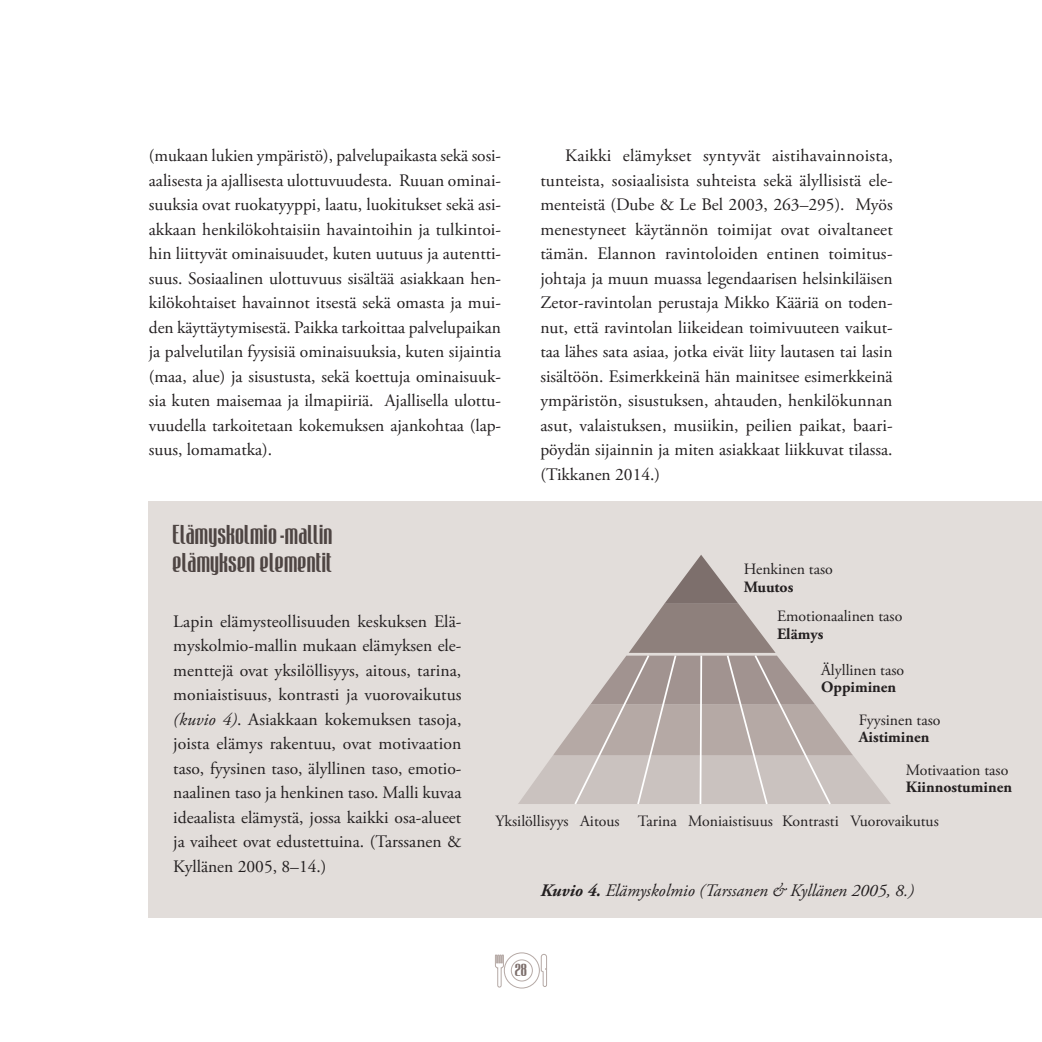
<style>
.page{position:relative;width:1042px;height:1042px;background:#fff}
.page>*{position:absolute;margin:0;border:0;box-sizing:border-box;transform-origin:0 0}
.t1{font:24.5px/28px "Mabella";letter-spacing:.01em;color:#4e4543;scale:.9 1}
.t2{font:17.5px/24.5px "Adobe Garamond Pro";color:#231f20;text-align:justify}
.t3{font:italic 17.5px "Adobe Garamond Pro";color:#231f20}
.t4{font:15.75px "Adobe Garamond Pro";color:#231f20}
.t5{font:700 15.75px "Adobe Garamond Pro";color:#231f20}
.t6{font:15.75px "Mabella";color:#7d6f6c}
.s1{font-style:italic}
.s2{font-weight:700}
</style>
<div class="page">
<svg style="left:504px;top:953px;width:35px;height:35px"></svg>
<div style="left:504px;top:952px;width:36px;height:36px;border:1px solid #b5a9a5;border-radius:50%"></div>
<div style="left:511px;top:960px;width:21px;height:21px;background:#fff;border-radius:50%"></div>
<div style="left:511px;top:959px;width:22px;height:22px;border:1px solid #b5a9a5;border-radius:50%"></div>
<svg style="left:495px;top:954px;width:9px;height:34px"></svg>
<svg style="left:540px;top:954px;width:7px;height:33px"></svg>
<div style="left:149px;top:501px;width:893px;height:417px;background:#e2ddda"></div>
<svg style="left:518px;top:555px;width:373px;height:249px"></svg>
<p class="t2" style="left:149px;top:144px;width:354px">(mukaan lukien ympäristö), palvelupaikasta sekä sosi&shy;aalisesta ja ajallisesta ulottuvuudesta. Ruuan ominai&shy;suuksia ovat ruokatyyppi, laatu, luokitukset sekä asi&shy;akkaan henkilökohtaisiin havaintoihin ja tulkintoi&shy;hin liittyvät ominaisuudet, kuten uutuus ja autentti&shy;suus. Sosiaalinen ulottuvuus sisältää asiakkaan hen&shy;kilökohtaiset havainnot itsestä sekä omasta ja mui&shy;den käyttäytymisestä. Paikka tarkoittaa palvelupaikan ja palvelutilan fyysisiä ominaisuuksia, kuten sijaintia (maa, alue) ja sisustusta, sekä koettuja ominaisuuk&shy;sia kuten maisemaa ja ilmapiiriä. Ajallisella ulottu&shy;vuudella tarkoitetaan kokemuksen ajankohtaa (lap&shy;suus, lomamatka).</p>
<p class="t2" style="left:540px;top:144px;width:354px;text-indent:25px">Kaikki elämykset syntyvät aistihavainnoista, tunteista, sosiaalisista suhteista sekä älyllisistä ele&shy;menteistä (Dube &amp; Le Bel 2003, 263–295). Myös menestyneet käytännön toimijat ovat oivaltaneet tämän. Elannon ravintoloiden entinen toimitus&shy;johtaja ja muun muassa legendaarisen helsinkiläisen Zetor-ravintolan perustaja Mikko Kääriä on toden&shy;nut, että ravintolan liikeidean toimivuuteen vaikut&shy;taa lähes sata asiaa, jotka eivät liity lautasen tai lasin sisältöön. Esimerkkeinä hän mainitsee esimerkkeinä ympäristön, sisustuksen, ahtauden, henkilökunnan asut, valaistuksen, musiikin, peilien paikat, baari&shy;pöydän sijainnin ja miten asiakkaat liikkuvat tilassa. (Tikkanen 2014.)</p>
<h1 class="t1" style="left:173px;top:520px;width:179px">Elämyskolmio-mallin elämyksen elementit</h1>
<p class="t2" style="left:173px;top:609px;width:290px">Lapin elämysteollisuuden keskuksen Elä&shy;myskolmio-mallin mukaan elämyksen ele&shy;menttejä ovat yksilöllisyys, aitous, tarina, moniaistisuus, kontrasti ja vuorovaikutus <span class="s1">(kuvio 4)</span>. Asiakkaan kokemuksen tasoja, joista elämys rakentuu, ovat motivaation taso, fyysinen taso, älyllinen taso, emotio&shy;naalinen taso ja henkinen taso. Malli kuvaa ideaalista elämystä, jossa kaikki osa-alueet ja vaiheet ovat edustettuina. (Tarssanen &amp; Kyllänen 2005, 8–14.)</p>
<p class="t4" style="left:744px;top:560px;width:91px">Henkinen taso</p>
<p class="t5" style="left:744px;top:577px;width:51px">Muutos</p>
<p class="t4" style="left:777px;top:607px;width:127px">Emotionaalinen taso</p>
<p class="t5" style="left:777px;top:625px;width:48px">Elämys</p>
<p class="t4" style="left:821px;top:660px;width:85px">Älyllinen taso</p>
<p class="t5" style="left:821px;top:678px;width:77px">Oppiminen</p>
<p class="t4" style="left:858px;top:710px;width:83px">Fyysinen taso</p>
<p class="t5" style="left:858px;top:728px;width:72px">Aistiminen</p>
<p class="t4" style="left:906px;top:760px;width:104px">Motivaation taso</p>
<p class="t5" style="left:906px;top:778px;width:108px">Kiinnostuminen</p>
<p class="t4" style="left:495px;top:811px;width:445px">Yksilöllisyys Aitous Tarina Moniaistisuus Kontrasti Vuorovaikutus</p>
<p class="t3" style="left:540px;top:880px;width:375px"><span class="s2">Kuvio 4.</span> Elämyskolmio (Tarssanen &amp; Kyllänen 2005, 8.)</p>
<p class="t6" style="left:515px;top:961px;width:14px">28</p>
</div>
